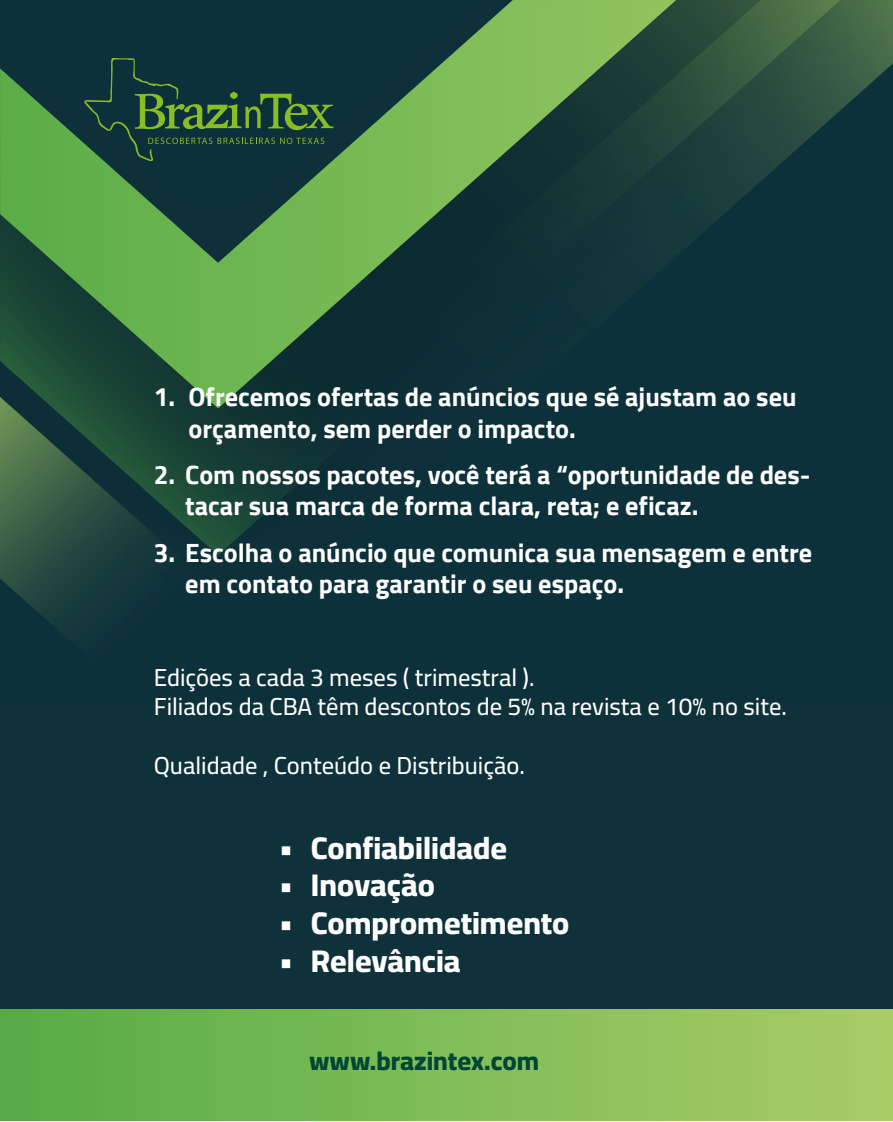
<style>
.page{position:relative;width:893px;height:1122px;background:#fff}
.page>*{position:absolute;margin:0;border:0;box-sizing:border-box;transform-origin:0 0}
.t1{font:800 31.5px "Cairo";color:#fff}
.t2{font:700 26.25px/31.5px "Cairo";color:#fff}
.t3{font:800 26.25px "Cairo";color:#004735}
.t4{font:500 24.5px/29.4px "Cairo";color:#fff}
</style>
<div class="page">
<div style="left:0;top:0;width:893px;height:1120px;background:#0e313a"></div>
<div style="left:0;top:1009px;width:893px;height:111px;background:linear-gradient(to right,#56ac47,#a9cd68)"></div>
<img style="left:841px;top:0;width:52px;height:110px">
<img style="left:213px;top:408px;width:72px;height:147px">
<img style="left:676px;top:0;width:165px;height:228px">
<svg style="left:0;top:0;width:676px;height:408px"></svg>
<img style="left:0;top:396px;width:213px;height:228px">
<svg style="left:84px;top:58px;width:249px;height:103px"></svg>
<p class="t2" style="left:189px;top:381px;width:609px;text-indent:-35px">1. Ofrecemos ofertas de anúncios que sé ajustam ao seu orçamento, sem perder o impacto.</p>
<p class="t2" style="left:185px;top:459px;width:627px;text-indent:-32px">2. Com nossos pacotes, você terá a “oportunidade de des&shy;tacar sua marca de forma clara, reta; e eficaz.</p>
<p class="t2" style="left:185px;top:537px;width:628px;text-indent:-32px">3. Escolha o anúncio que comunica sua mensagem e entre em contato para garantir o seu espaço.</p>
<p class="t4" style="left:154px;top:662px;width:634px">Edições a cada 3 meses ( trimestral ).<br>Filiados da CBA têm descontos de 5% na revista e 10% no site.</p>
<p class="t4" style="left:154px;top:751px;width:373px">Qualidade , Conteúdo e Distribuição.</p>
<p class="t1" style="left:279px;top:823px;width:229px">• Confiabilidade</p>
<p class="t1" style="left:279px;top:861px;width:157px">• Inovação</p>
<p class="t1" style="left:279px;top:899px;width:292px">• Comprometimento</p>
<p class="t1" style="left:279px;top:937px;width:183px">• Relevância</p>
<p class="t3" style="left:309px;top:1041px;width:232px">www.brazintex.com</p>
</div>
